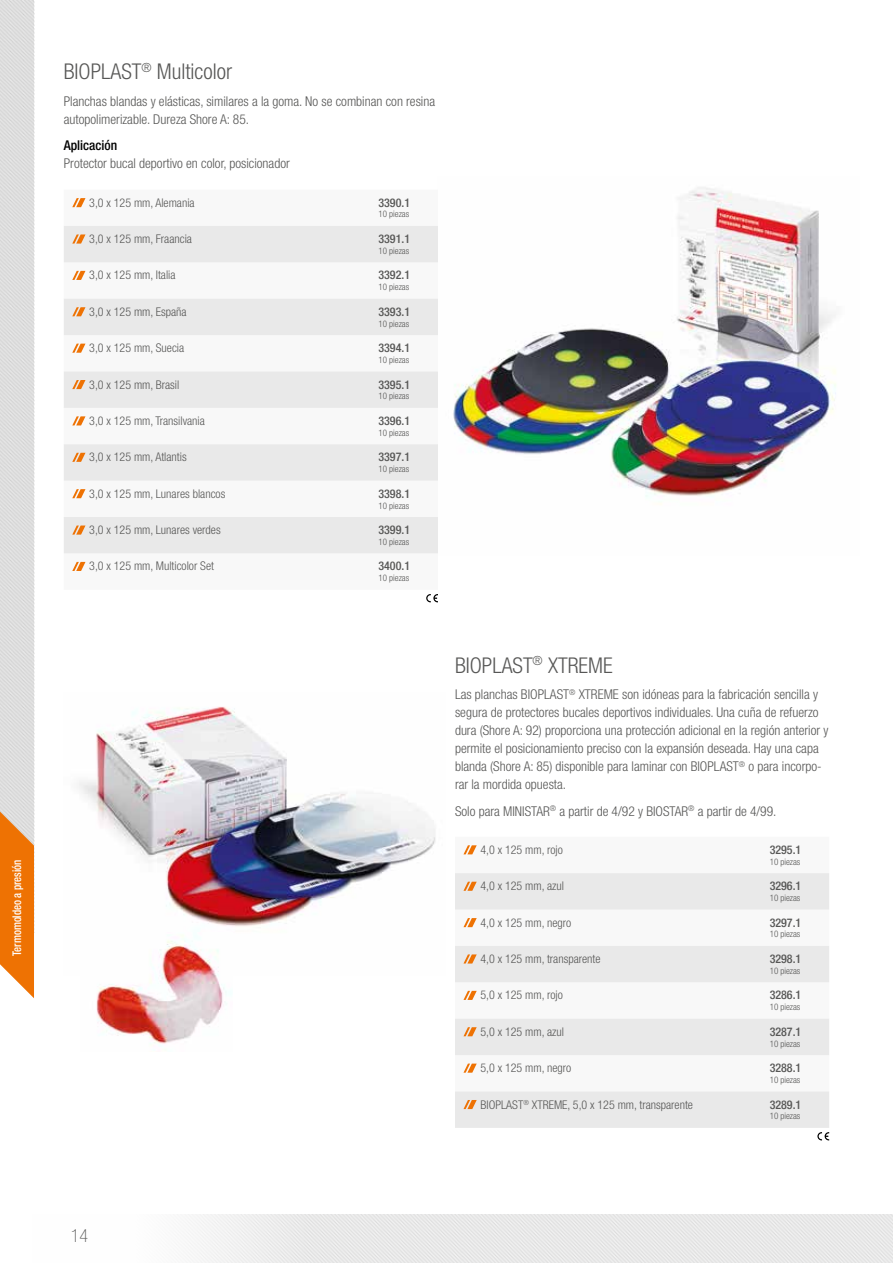
<style>
.page{position:relative;width:893px;height:1263px;background:#fff}
.page>*{position:absolute;margin:0;border:0;box-sizing:border-box;transform-origin:0 0}
.t1{font:300 condensed 21.75px "Helvetica Neue LT Pro";color:#575756}
.t2{font:100 condensed 18px "Helvetica Neue LT Pro";color:#575756}
.t3{font:300 condensed 13.5px/18px "Helvetica Neue LT Pro";color:#575756}
.t4{font:500 condensed 13.5px "Helvetica Neue LT Pro";color:#000}
.t5{font:300 condensed 12px "Helvetica Neue LT Pro";color:#575756}
.t6{font:500 condensed 12px "Helvetica Neue LT Pro";color:#575756}
.t7{font:500 condensed 12px "Helvetica Neue LT Pro";letter-spacing:-.005em;color:#fff;scale:.9 1}
.t8{font:300 condensed 9px "Helvetica Neue LT Pro";color:#575756}
</style>
<div class="page">
<img style="left:187px;top:1214px;width:706px;height:49px">
<div style="left:0;top:0;width:34px;height:799px;background:#ddd"></div>
<svg style="left:0;top:799px;width:34px;height:199px;background:#ec8d38"></svg>
<img style="left:79px;top:707px;width:357px;height:220px">
<img style="left:96px;top:935px;width:136px;height:111px">
<img style="left:453px;top:187px;width:383px;height:318px">
<svg style="left:64px;top:226px;width:374px;height:327px;fill:#e9e9e9"></svg>
<svg style="left:72px;top:198px;width:13px;height:9px"></svg>
<svg style="left:72px;top:234px;width:13px;height:10px"></svg>
<svg style="left:72px;top:271px;width:13px;height:9px"></svg>
<svg style="left:72px;top:307px;width:13px;height:9px"></svg>
<svg style="left:72px;top:344px;width:13px;height:9px"></svg>
<svg style="left:72px;top:380px;width:13px;height:9px"></svg>
<svg style="left:72px;top:416px;width:13px;height:9px"></svg>
<svg style="left:72px;top:453px;width:13px;height:9px"></svg>
<svg style="left:72px;top:489px;width:13px;height:9px"></svg>
<svg style="left:72px;top:525px;width:13px;height:10px"></svg>
<svg style="left:72px;top:562px;width:13px;height:9px"></svg>
<svg style="left:426px;top:594px;width:12px;height:8px"></svg>
<svg style="left:455px;top:873px;width:374px;height:255px;fill:#e9e9e9"></svg>
<svg style="left:463px;top:845px;width:14px;height:9px"></svg>
<svg style="left:463px;top:882px;width:14px;height:9px"></svg>
<svg style="left:463px;top:918px;width:14px;height:9px"></svg>
<svg style="left:463px;top:954px;width:14px;height:9px"></svg>
<svg style="left:463px;top:991px;width:14px;height:9px"></svg>
<svg style="left:463px;top:1027px;width:14px;height:9px"></svg>
<svg style="left:463px;top:1063px;width:14px;height:10px"></svg>
<svg style="left:463px;top:1100px;width:14px;height:9px"></svg>
<svg style="left:817px;top:1132px;width:12px;height:8px"></svg>
<p class="t7" style="left:10px;top:956px;width:108px;rotate:-90deg">Termomoldeo a presión</p>
<h1 class="t1" style="left:64px;top:59px;width:170px">BIOPLAST<sup>®</sup> Multicolor</h1>
<p class="t3" style="left:64px;top:92px;width:373px">Planchas blandas y elásticas, similares a la goma. No se combinan con resina autopolimerizable. Dureza Shore A: 85.</p>
<p class="t4" style="left:64px;top:137px;width:55px">Aplicación</p>
<p class="t3" style="left:64px;top:154px;width:228px">Protector bucal deportivo en color, posicionador</p>
<p class="t5" style="left:89px;top:196px;width:107px">3,0 x 125 mm, Alemania</p>
<p class="t6" style="left:378px;top:195px;width:33px">3390.1</p>
<p class="t8" style="left:378px;top:209px;width:32px">10 piezas</p>
<p class="t5" style="left:89px;top:232px;width:104px">3,0 x 125 mm, Fraancia</p>
<p class="t6" style="left:378px;top:232px;width:33px">3391.1</p>
<p class="t8" style="left:378px;top:245px;width:32px">10 piezas</p>
<p class="t5" style="left:89px;top:268px;width:88px">3,0 x 125 mm, Italia</p>
<p class="t6" style="left:378px;top:268px;width:33px">3392.1</p>
<p class="t8" style="left:378px;top:282px;width:32px">10 piezas</p>
<p class="t5" style="left:89px;top:305px;width:99px">3,0 x 125 mm, España</p>
<p class="t6" style="left:378px;top:304px;width:33px">3393.1</p>
<p class="t8" style="left:378px;top:318px;width:32px">10 piezas</p>
<p class="t5" style="left:89px;top:341px;width:96px">3,0 x 125 mm, Suecia</p>
<p class="t6" style="left:378px;top:341px;width:33px">3394.1</p>
<p class="t8" style="left:378px;top:355px;width:32px">10 piezas</p>
<p class="t5" style="left:89px;top:377px;width:92px">3,0 x 125 mm, Brasil</p>
<p class="t6" style="left:378px;top:377px;width:33px">3395.1</p>
<p class="t8" style="left:378px;top:391px;width:32px">10 piezas</p>
<p class="t5" style="left:89px;top:414px;width:117px">3,0 x 125 mm, Transilvania</p>
<p class="t6" style="left:378px;top:413px;width:33px">3396.1</p>
<p class="t8" style="left:378px;top:427px;width:32px">10 piezas</p>
<p class="t5" style="left:89px;top:450px;width:99px">3,0 x 125 mm, Atlantis</p>
<p class="t6" style="left:378px;top:450px;width:33px">3397.1</p>
<p class="t8" style="left:378px;top:464px;width:32px">10 piezas</p>
<p class="t5" style="left:89px;top:487px;width:138px">3,0 x 125 mm, Lunares blancos</p>
<p class="t6" style="left:378px;top:486px;width:33px">3398.1</p>
<p class="t8" style="left:378px;top:500px;width:32px">10 piezas</p>
<p class="t5" style="left:89px;top:523px;width:133px">3,0 x 125 mm, Lunares verdes</p>
<p class="t6" style="left:378px;top:523px;width:33px">3399.1</p>
<p class="t8" style="left:378px;top:536px;width:32px">10 piezas</p>
<p class="t5" style="left:89px;top:559px;width:126px">3,0 x 125 mm, Multicolor Set</p>
<p class="t6" style="left:378px;top:559px;width:33px">3400.1</p>
<p class="t8" style="left:378px;top:573px;width:32px">10 piezas</p>
<h1 class="t1" style="left:455px;top:652px;width:159px">BIOPLAST<sup>®</sup> XTREME</h1>
<p class="t3" style="left:455px;top:685px;width:375px">Las planchas BIOPLAST<sup>®</sup> XTREME son idóneas para la fabricación sencilla y segura de protectores bucales deportivos individuales. Una cuña de refuerzo dura (Shore A: 92) proporciona una protección adicional en la región anterior y permite el posicionamiento preciso con la expansión deseada. Hay una capa blanda (Shore A: 85) disponible para laminar con BIOPLAST<sup>®</sup> o para incorpo&shy;rar la mordida opuesta.</p>
<p class="t3" style="left:455px;top:802px;width:323px">Solo para MINISTAR<sup>®</sup> a partir de 4/92 y BIOSTAR<sup>®</sup> a partir de 4/99.</p>
<p class="t5" style="left:480px;top:843px;width:84px">4,0 x 125 mm, rojo</p>
<p class="t6" style="left:770px;top:842px;width:33px">3295.1</p>
<p class="t8" style="left:770px;top:856px;width:32px">10 piezas</p>
<p class="t5" style="left:480px;top:879px;width:85px">4,0 x 125 mm, azul</p>
<p class="t6" style="left:770px;top:879px;width:33px">3296.1</p>
<p class="t8" style="left:770px;top:893px;width:32px">10 piezas</p>
<p class="t5" style="left:480px;top:915px;width:92px">4,0 x 125 mm, negro</p>
<p class="t6" style="left:770px;top:915px;width:33px">3297.1</p>
<p class="t8" style="left:770px;top:929px;width:32px">10 piezas</p>
<p class="t5" style="left:480px;top:952px;width:122px">4,0 x 125 mm, transparente</p>
<p class="t6" style="left:770px;top:951px;width:33px">3298.1</p>
<p class="t8" style="left:770px;top:965px;width:32px">10 piezas</p>
<p class="t5" style="left:480px;top:988px;width:84px">5,0 x 125 mm, rojo</p>
<p class="t6" style="left:770px;top:988px;width:33px">3286.1</p>
<p class="t8" style="left:770px;top:1002px;width:32px">10 piezas</p>
<p class="t5" style="left:480px;top:1025px;width:85px">5,0 x 125 mm, azul</p>
<p class="t6" style="left:770px;top:1024px;width:33px">3287.1</p>
<p class="t8" style="left:770px;top:1038px;width:32px">10 piezas</p>
<p class="t5" style="left:480px;top:1061px;width:92px">5,0 x 125 mm, negro</p>
<p class="t6" style="left:770px;top:1061px;width:33px">3288.1</p>
<p class="t8" style="left:770px;top:1074px;width:32px">10 piezas</p>
<p class="t5" style="left:480px;top:1097px;width:214px">BIOPLAST<sup>®</sup> XTREME, 5,0 x 125 mm, transparente</p>
<p class="t6" style="left:770px;top:1097px;width:33px">3289.1</p>
<p class="t8" style="left:770px;top:1111px;width:32px">10 piezas</p>
<h2 class="t2" style="left:71px;top:1226px;width:19px">14</h2>
</div>
